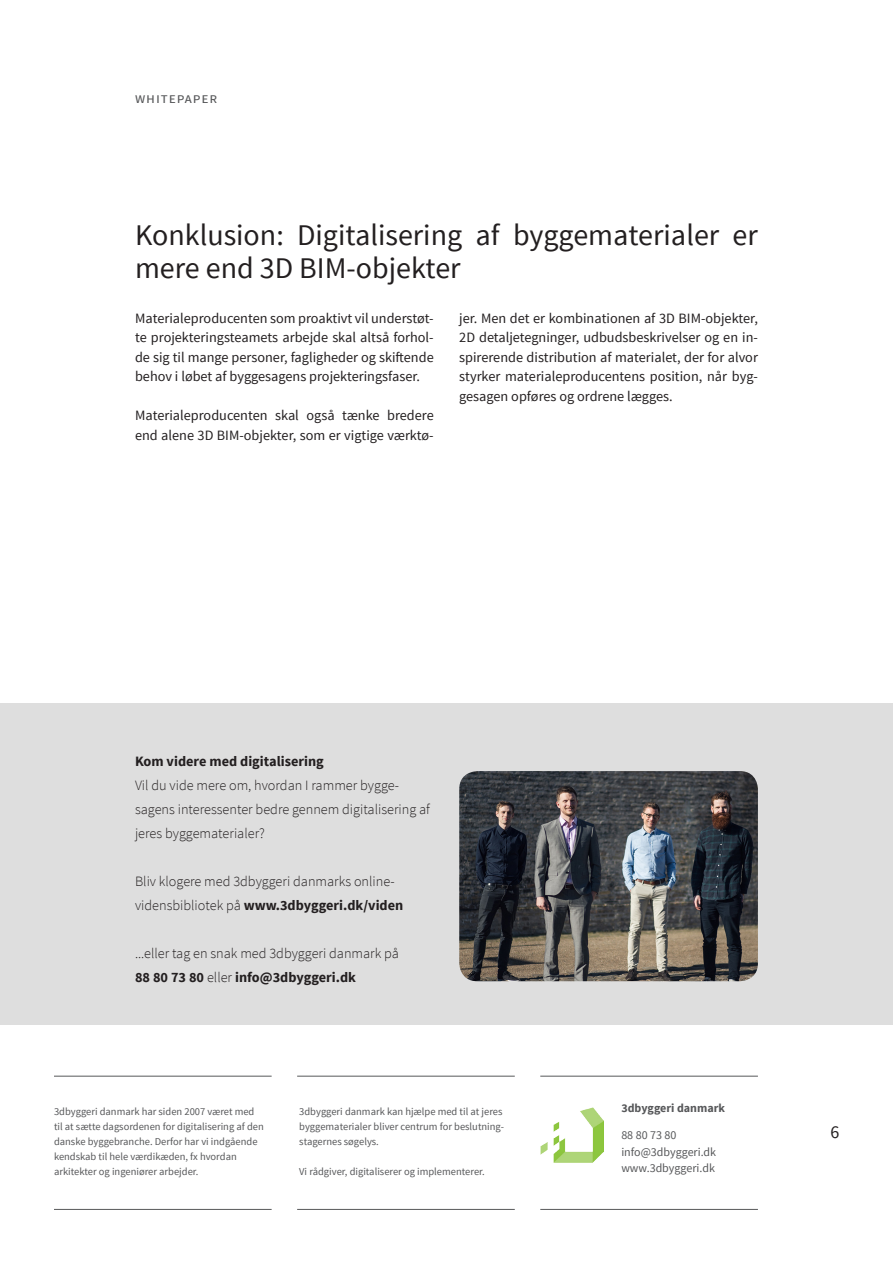
<style>
.page{position:relative;width:893px;height:1263px;background:#fff}
.page>*{position:absolute;margin:0;border:0;box-sizing:border-box;transform-origin:0 0}
.t1{font:30px/33px "Source Sans Pro";color:#231f20}
.t2{font:18px "Source Sans Pro";color:#231f20}
.t3{font:15px "Source Sans Pro";letter-spacing:.06em;color:#57585a}
.Copy_text{font:14.25px/19.5px "Source Sans Pro";color:#231f20;text-align:justify}
.t4{font:300 14.25px/24px "Source Sans Pro";color:#231f20}
.t5{font:700 14.25px "Source Sans Pro";color:#231f20}
.t6{font:12px/16.5px "Source Sans Pro";color:#57585a}
.t7{font:700 12px "Source Sans Pro";color:#57585a}
.t8{font:10.5px/15px "Source Sans Pro";color:#57585a}
.s1{font-weight:300}
</style>
<div class="page">
<hr style="left:540px;top:1209px;width:218px;height:1px;background:#57585a">
<hr style="left:540px;top:1076px;width:218px;height:1px;background:#57585a">
<hr style="left:54px;top:1209px;width:218px;height:1px;background:#57585a">
<hr style="left:54px;top:1076px;width:218px;height:1px;background:#57585a">
<hr style="left:297px;top:1209px;width:218px;height:1px;background:#57585a">
<hr style="left:297px;top:1076px;width:218px;height:1px;background:#57585a">
<img style="left:540px;top:1107px;width:64px;height:55px">
<div style="left:0;top:703px;width:893px;height:322px;background:#dedede"></div>
<img style="left:459px;top:771px;width:299px;height:210px">
<p class="t3" style="left:135px;top:89px;width:84px">whitepaper</p>
<p class="t1" style="left:135px;top:219px;width:624px">Konklusion: Digitalisering af byggematerialer er mere end 3D BIM-objekter</p>
<p class="Copy_text" style="left:135px;top:308px;width:300px">Materialeproducenten som proaktivt vil understøt&shy;te projekteringsteamets arbejde skal altså forhol&shy;de sig til mange personer, fagligheder og skiftende behov i løbet af byggesagens projekteringsfaser.</p>
<p class="Copy_text" style="left:135px;top:406px;width:300px">Materialeproducenten skal også tænke bredere end alene 3D BIM-objekter, som er vigtige værktø-</p>
<p class="Copy_text" style="left:459px;top:308px;width:300px">jer. Men det er kombinationen af 3D BIM-objekter, 2D detaljetegninger, udbudsbeskrivelser og en in&shy;spirerende distribution af materialet, der for alvor styrker materialeproducentens position, når byg&shy;gesagen opføres og ordrene lægges.</p>
<p class="t5" style="left:135px;top:752px;width:190px">Kom videre med digitalisering</p>
<p class="t4" style="left:135px;top:773px;width:296px">Vil du vide mere om, hvordan I rammer bygge&shy;sagens interessenter bedre gennem digitalisering af jeres byggematerialer?</p>
<p class="t4" style="left:135px;top:869px;width:261px">Bliv klogere med 3dbyggeri danmarks online-</p>
<p class="t5" style="left:135px;top:896px;width:270px"><span class="s1">vidensbibliotek på</span> www.3dbyggeri.dk/viden</p>
<p class="t4" style="left:135px;top:941px;width:265px">...eller tag en snak med 3dbyggeri danmark på</p>
<p class="t5" style="left:135px;top:968px;width:222px">88 80 73 80 <span class="s1">eller</span> info@3dbyggeri.dk</p>
<p class="t8" style="left:54px;top:1104px;width:211px">3dbyggeri danmark har siden 2007 været med til at sætte dagsordenen for digitalisering af den danske byggebranche. Derfor har vi indgående kendskab til hele værdikæden, fx hvordan arkitekter og ingeniører arbejder.</p>
<p class="t8" style="left:299px;top:1104px;width:206px">3dbyggeri danmark kan hjælpe med til at jeres byggematerialer bliver centrum for beslutning&shy;stagernes søgelys.</p>
<p class="t8" style="left:299px;top:1164px;width:187px">Vi rådgiver, digitaliserer og implementerer.</p>
<p class="t7" style="left:621px;top:1100px;width:105px">3dbyggeri danmark</p>
<p class="t6" style="left:621px;top:1127px;width:96px">88 80 73 80 info@3dbyggeri.dk www.3dbyggeri.dk</p>
<p class="t2" style="left:831px;top:1121px;width:10px">6</p>
</div>
